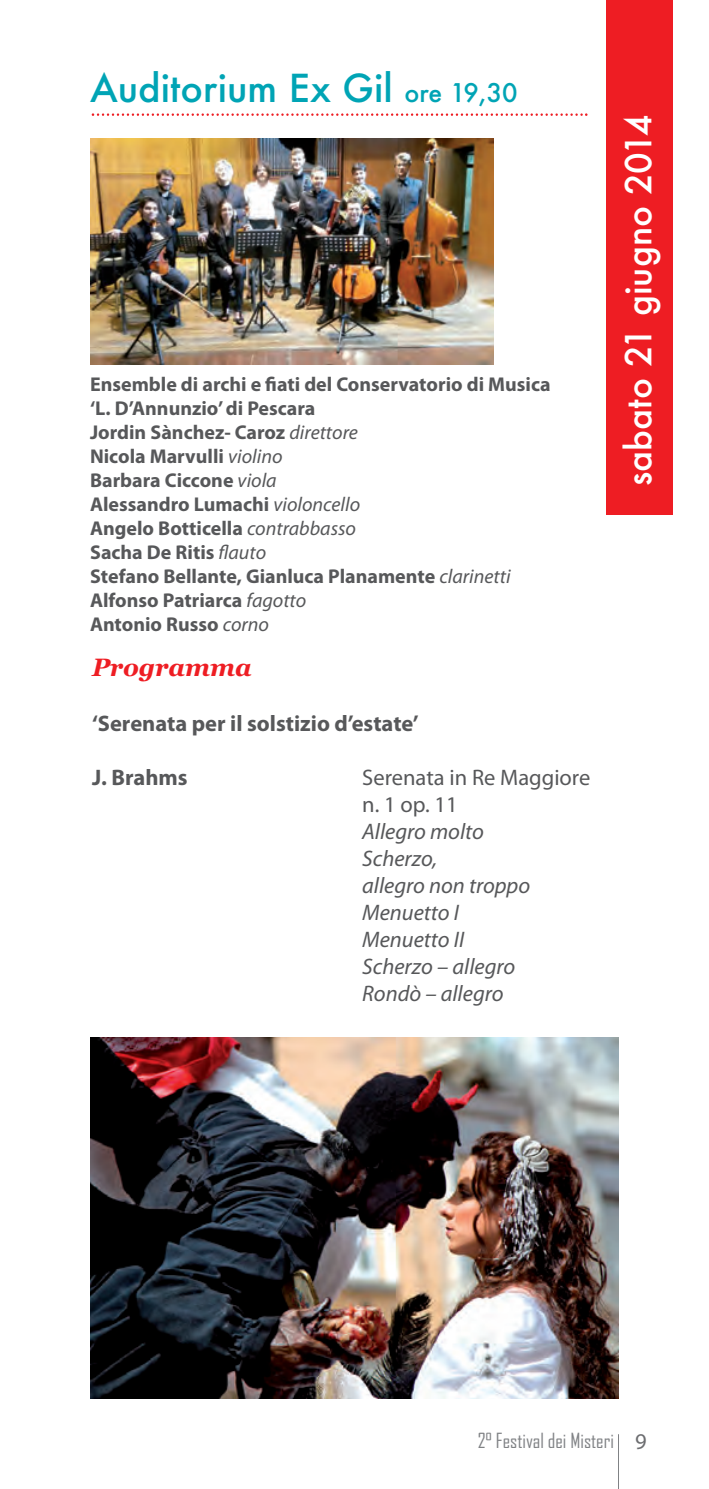
<style>
.page{position:relative;width:709px;height:1489px;background:#fff}
.page>*{position:absolute;margin:0;border:0;box-sizing:border-box;transform-origin:0 0}
.t1{font:500 37.5px "Futura";color:#00a4b5}
.t2{font:500 35px "Futura";color:#fff}
.t3{font:italic 700 25px "Georgia";color:#ee1d23}
.t4{font:italic 22.5px/27px "Myriad Pro";color:#57585a}
.t5{font:700 22.5px "Myriad Pro";color:#57585a}
.t6{font:22.5px/27px "Myriad Pro";color:#57585a}
.t7{font:700 20px/24px "Myriad Pro";color:#57585a}
.t8{font:20px "Agency FB";color:#808285}
.s1{font-size:25px}
.s2{font-weight:400;font-style:italic}
.s3{font-family:"Myriad Pro";font-size:22.5px;color:#6c6d70}
</style>
<div class="page">
<hr style="left:618px;top:1433px;width:1px;height:55px;background:#808285">
<div style="left:606px;top:0;width:67px;height:514px;background:#ee1d23"></div>
<svg style="left:92px;top:113px;width:495px;height:3px"></svg>
<img style="left:90px;top:139px;width:403px;height:225px">
<img style="left:90px;top:1037px;width:529px;height:361px">
<h1 class="t1" style="left:90px;top:71px;width:429px">Auditorium Ex Gil <span class="s1">ore 19,30</span></h1>
<p class="t7" style="left:90px;top:374px;width:462px">Ensemble di archi e fiati del Conservatorio di Musica ‘L. D’Annunzio’ di Pescara<br>Jordin Sànchez- Caroz <span class="s2">direttore<br></span>Nicola Marvulli <span class="s2">violino<br></span>Barbara Ciccone <span class="s2">viola<br></span>Alessandro Lumachi <span class="s2">violoncello<br></span>Angelo Botticella <span class="s2">contrabbasso<br></span>Sacha De Ritis <span class="s2">flauto<br></span>Stefano Bellante, Gianluca Planamente <span class="s2">clarinetti<br></span>Alfonso Patriarca <span class="s2">fagotto<br></span>Antonio Russo <span class="s2">corno</span></p>
<p class="t3" style="left:92px;top:652px;width:161px">Programma</p>
<p class="t5" style="left:92px;top:714px;width:328px">‘Serenata per il solstizio d’estate’</p>
<p class="t5" style="left:92px;top:768px;width:97px">J. Brahms</p>
<p class="t6" style="left:362px;top:765px;width:230px">Serenata in Re Maggiore n. 1 op. 11</p>
<p class="t4" style="left:362px;top:819px;width:169px">Allegro molto<br>Scherzo,<br>allegro non troppo<br>Menuetto I<br>Menuetto II<br>Scherzo – allegro<br>Rondò – allegro</p>
<h2 class="t2" style="left:623px;top:486px;width:373px;rotate:-90deg">sabato 21 giugno 2014</h2>
<p class="t8" style="left:477px;top:1428px;width:170px">2° Festival dei Misteri <span class="s3">9</span></p>
</div>
